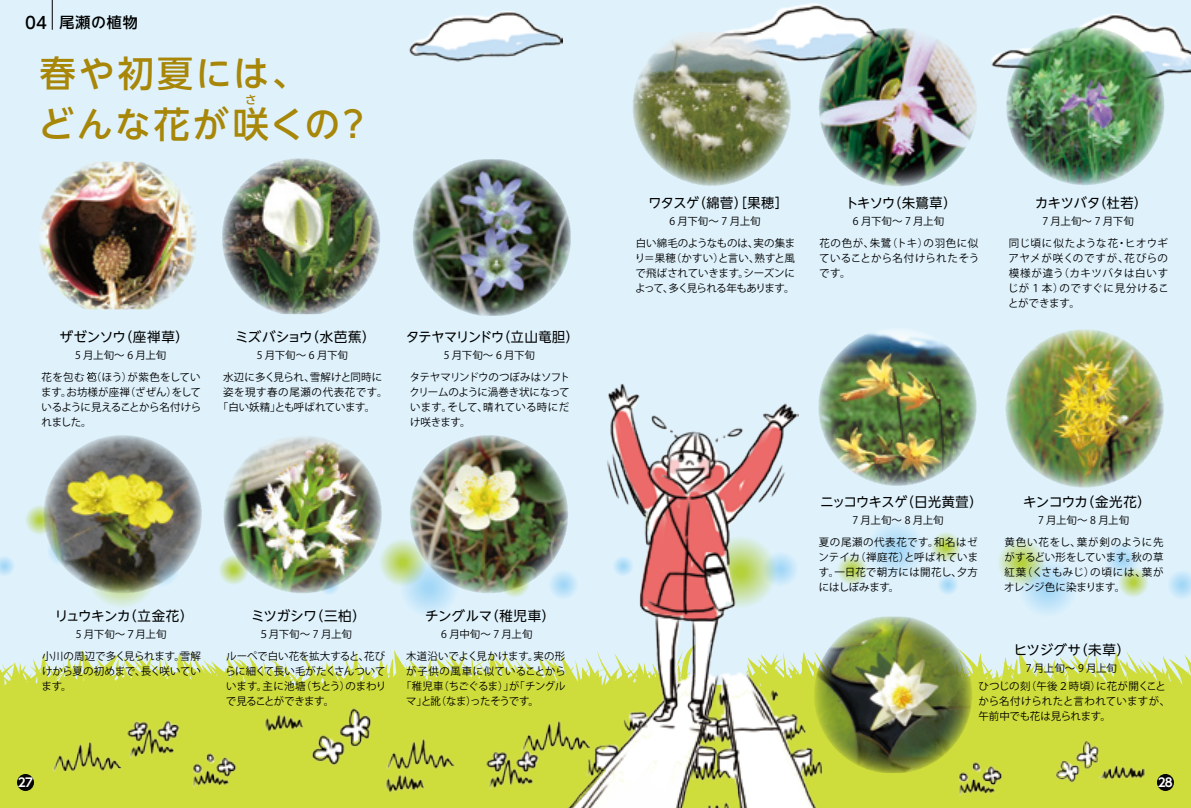
<style>
.page{position:relative;width:1191px;height:808px;background:#dff2fc}
.page>*{position:absolute;margin:0;border:0;box-sizing:border-box;transform-origin:0 0}
.t1{font:500 36px/51px "UD Shin Go NT Pro";letter-spacing:.075em;color:#a78608}
.t2{font:500 15px "UD Shin Go NT Pro";letter-spacing:.05em;color:#000}
.t3{font:13.5px "UD Shin Go NT Pro";letter-spacing:-.02em;color:#000}
.t4{font:13.5px "UD Shin Go NT Pro";letter-spacing:.01em;color:#000}
.t5{font:13.5px "UD Shin Go NT Pro";letter-spacing:-.04em;color:#000}
.t6{font:700 12px "UD Shin Go NT Pro De";color:#fff}
.t7{font:500 11.4px "UD Shin Go NT Pro";color:#a78608}
.t8{font:10.5px/15px "Koz Go Pro";color:#000;text-align:justify}
.t9{font:10.5px/21.9px "Koz Go Pro";letter-spacing:-.02em;color:#000;text-align:center}
.t10{font:10.5px/21.9px "Koz Go Pro";letter-spacing:.02em;color:#000;text-align:center}
.t11{font:10.5px/15px "Koz Go Pro";letter-spacing:.035em;color:#000}
.t12{font:10.5px/21.9px "Koz Go Pro";letter-spacing:-.04em;color:#000;text-align:center}
.t13{font:10.5px/21.9px "Koz Go Pro";letter-spacing:.06em;color:#000;text-align:center}
.t14{font:10.5px/21.9px "Koz Go Pro";letter-spacing:.04em;color:#000;text-align:center}
.t15{font:10.5px/21.9px "Koz Go Pro";letter-spacing:.055em;color:#000;text-align:center}
.t16{font:10.5px "Koz Go Pro";letter-spacing:-.055em;color:#000}
.t17{font:10.5px "Koz Go Pro";letter-spacing:.045em;color:#000}
.t18{font:10.5px "Koz Go Pro";letter-spacing:-.05em;color:#000}
.s1{font-size:16.5px}
</style>
<div class="page">
<svg style="left:0;top:650px;width:1191px;height:158px;background:#d1e058"></svg>
<div style="left:46px;top:534px;width:31px;height:31px;background:#d3edfb;border-radius:15px"></div>
<svg style="left:547px;top:569px;width:31px;height:31px"></svg>
<svg style="left:84px;top:535px;width:74px;height:73px"></svg>
<div style="left:144px;top:550px;width:36px;height:37px;background:#d5eefb;border-radius:18px"></div>
<div style="left:318px;top:573px;width:22px;height:22px;background:#d3edfb;border-radius:11px"></div>
<svg style="left:0;top:557px;width:14px;height:18px"></svg>
<svg style="left:218px;top:554px;width:31px;height:31px"></svg>
<svg style="left:499px;top:566px;width:31px;height:31px"></svg>
<svg style="left:24px;top:504px;width:31px;height:31px"></svg>
<svg style="left:398px;top:557px;width:61px;height:60px"></svg>
<svg style="left:378px;top:538px;width:49px;height:48px;background:#c8e1af"></svg>
<svg style="left:1169px;top:572px;width:22px;height:26px"></svg>
<svg style="left:936px;top:574px;width:22px;height:21px"></svg>
<svg style="left:1103px;top:541px;width:37px;height:36px"></svg>
<svg style="left:836px;top:554px;width:31px;height:31px"></svg>
<svg style="left:1117px;top:566px;width:31px;height:31px"></svg>
<svg style="left:930px;top:531px;width:31px;height:31px"></svg>
<svg style="left:865px;top:519px;width:60px;height:60px"></svg>
<svg style="left:1017px;top:557px;width:60px;height:60px"></svg>
<svg style="left:996px;top:538px;width:49px;height:48px;background:#cae2b5"></svg>
<img style="left:991px;top:13px;width:200px;height:64px">
<img style="left:725px;top:3px;width:146px;height:59px">
<img style="left:409px;top:11px;width:153px;height:51px">
<img style="left:309px;top:705px;width:68px;height:62px">
<img style="left:125px;top:716px;width:58px;height:44px">
<img style="left:484px;top:746px;width:58px;height:44px">
<img style="left:1103px;top:761px;width:44px;height:22px">
<img style="left:263px;top:712px;width:41px;height:21px">
<img style="left:383px;top:777px;width:42px;height:16px">
<img style="left:182px;top:748px;width:55px;height:45px">
<img style="left:947px;top:756px;width:55px;height:46px">
<img style="left:46px;top:734px;width:80px;height:46px">
<img style="left:515px;top:714px;width:32px;height:46px">
<img style="left:379px;top:731px;width:81px;height:46px">
<img style="left:1053px;top:739px;width:50px;height:45px">
<img style="left:547px;top:657px;width:307px;height:151px">
<img style="left:595px;top:383px;width:203px;height:344px">
<img style="left:633px;top:32px;width:158px;height:154px">
<img style="left:1004px;top:25px;width:161px;height:161px;border-radius:80px">
<img style="left:222px;top:158px;width:158px;height:156px">
<img style="left:413px;top:159px;width:158px;height:157px">
<img style="left:222px;top:436px;width:160px;height:157px">
<img style="left:39px;top:162px;width:158px;height:147px">
<svg style="left:87px;top:372px;width:10px;height:9px"></svg>
<img style="left:408px;top:433px;width:161px;height:161px;border-radius:80px">
<img style="left:817px;top:27px;width:160px;height:159px">
<img style="left:816px;top:326px;width:161px;height:161px;border-radius:80px">
<img style="left:42px;top:433px;width:161px;height:161px;border-radius:80px">
<img style="left:1005px;top:329px;width:159px;height:159px">
<img style="left:812px;top:616px;width:161px;height:157px">
<hr style="left:52px;top:0;width:1px;height:30px;background:#000">
<div style="left:17px;top:774px;width:17px;height:17px;background:#050505;border-radius:50%"></div>
<div style="left:1157px;top:774px;width:17px;height:17px;background:#050505;border-radius:50%"></div>
<h2 class="t2" style="left:25px;top:10px;width:114px"><span class="s1">04</span> 尾瀬の植物</h2>
<h1 class="t1" style="left:38px;top:47px;width:335px">春や初夏には、<br>どんな花が咲くの？</h1>
<p class="t7" style="left:245px;top:90px;width:13px">さ</p>
<p class="t4" style="left:60px;top:326px;width:131px">ザゼンソウ（座禅草）</p>
<p class="t8" style="left:42px;top:344px;width:161px;line-height:21.9px;text-align:center">5 月上旬～ 6 月上旬<br>花を包む　（ほう）が紫色をしてい</p>
<p class="t8" style="left:41px;top:385px;width:162px">ます。お坊様が座禅（ざぜん）をしているように見えることから名付けられました。</p>
<p class="t4" style="left:235px;top:326px;width:142px">ミズバショウ（水芭蕉）</p>
<p class="t8" style="left:223px;top:344px;width:161px;line-height:21.9px;text-align:center">5 月下旬～ 6 月下旬<br>水辺に多く見られ、雪解けと同時に</p>
<p class="t11" style="left:218px;top:385px;width:171px;text-indent:5px">姿を現す春の尾瀬の代表花です。「白い妖精」とも呼ばれています。</p>
<p class="t3" style="left:406px;top:326px;width:174px">タテヤマリンドウ（立山竜胆）</p>
<p class="t12" style="left:410px;top:344px;width:162px">5 月下旬～ 6 月下旬<br>タテヤマリンドウのつぼみはソフト</p>
<p class="t8" style="left:409px;top:385px;width:162px">クリームのように渦巻き状になっています。そして、晴れている時にだけ咲きます。</p>
<p class="t5" style="left:55px;top:605px;width:140px">リュウキンカ（立金花）</p>
<p class="t9" style="left:42px;top:623px;width:161px">5 月下旬～７月上旬<br>小川の周辺で多く見られます。雪解</p>
<p class="t9" style="left:42px;top:664px;width:161px;line-height:15px;text-align:left">けから夏の初めまで、長く咲いています。</p>
<p class="t3" style="left:251px;top:605px;width:116px">ミツガシワ（三柏）</p>
<p class="t8" style="left:226px;top:623px;width:160px;line-height:21.9px;text-align:center">５月下旬～ 7 月上旬<br>ルーペで白い花を拡大すると、花び</p>
<p class="t8" style="left:225px;top:664px;width:162px">らに細くて長い毛がたくさんついています。主に池塘（ちとう）のまわりで見ることができます。</p>
<p class="t4" style="left:425px;top:605px;width:132px">チングルマ（稚児車）</p>
<p class="t8" style="left:406px;top:623px;width:161px;line-height:21.9px;text-align:center">6 月中旬～ 7 月上旬<br>木道沿いでよく見かけます。実の形</p>
<p class="t17" style="left:406px;top:664px;width:161px">が子供の風車に似ていることから</p>
<p class="t16" style="left:401px;top:679px;width:166px">「稚児車（ちごぐるま）」が「チングル</p>
<p class="t18" style="left:406px;top:694px;width:134px">マ」と訛（なま）ったそうです。</p>
<p class="t3" style="left:648px;top:192px;width:141px">ワタスゲ（綿菅）［果穂］</p>
<p class="t8" style="left:636px;top:211px;width:161px;line-height:21.9px;text-align:center">6 月下旬～ 7 月上旬<br>白い綿毛のようなものは、実の集ま</p>
<p class="t8" style="left:634px;top:251px;width:162px">り＝果穂（かすい）と言い、熟すと風で飛ばされていきます。シーズンによって、多く見られる年もあります。</p>
<p class="t3" style="left:845px;top:192px;width:112px">トキソウ（朱鷺草）</p>
<p class="t13" style="left:819px;top:211px;width:161px">6 月下旬～ 7 月上旬<br>花の色が、朱鷺（トキ）の羽色に似</p>
<p class="t10" style="left:819px;top:251px;width:162px;line-height:15px;text-align:left">ていることから名付けられたそうです。</p>
<p class="t3" style="left:1035px;top:192px;width:114px">カキツバタ（杜若）</p>
<p class="t10" style="left:1009px;top:211px;width:160px">7 月上旬～ 7 月下旬<br>同じ頃に似たような花・ヒオウギ</p>
<p class="t8" style="left:1008px;top:251px;width:163px">アヤメが咲くのですが、花びらの模様が違う（カキツバタは白いすじが１本）のですぐに見分けることができます。</p>
<p class="t3" style="left:820px;top:491px;width:164px">ニッコウキスゲ（日光黄萓）</p>
<p class="t15" style="left:819px;top:509px;width:160px">7 月上旬～ 8 月上旬<br>夏の尾瀬の代表花です。和名はゼ</p>
<p class="t8" style="left:818px;top:550px;width:161px">ンテイカ（禅庭花）と呼ばれています。一日花で朝方には開花し、夕方にはしぼみます。</p>
<p class="t5" style="left:1023px;top:491px;width:129px">キンコウカ（金光花）</p>
<p class="t14" style="left:1004px;top:509px;width:161px">7 月上旬～ 8 月上旬<br>黄色い花をし、葉が剣のように先</p>
<p class="t8" style="left:1004px;top:549px;width:161px">がするどい形をしています。秋の草紅葉（くさもみじ）の頃には、葉がオレンジ色に染まります。</p>
<p class="t3" style="left:1013px;top:639px;width:118px">ヒツジグサ（未草）</p>
<p class="t8" style="left:978px;top:659px;width:189px;line-height:18.5px;text-align:center">7 月上旬～ 9 月上旬<br>ひつじの刻（午後２時頃）に花が開くこと</p>
<p class="t8" style="left:978px;top:694px;width:194px">から名付けられたと言われていますが、午前中でも花は見られます。</p>
<p class="t6" style="left:18px;top:773px;width:17px">27</p>
<p class="t6" style="left:1157px;top:773px;width:17px">28</p>
</div>
